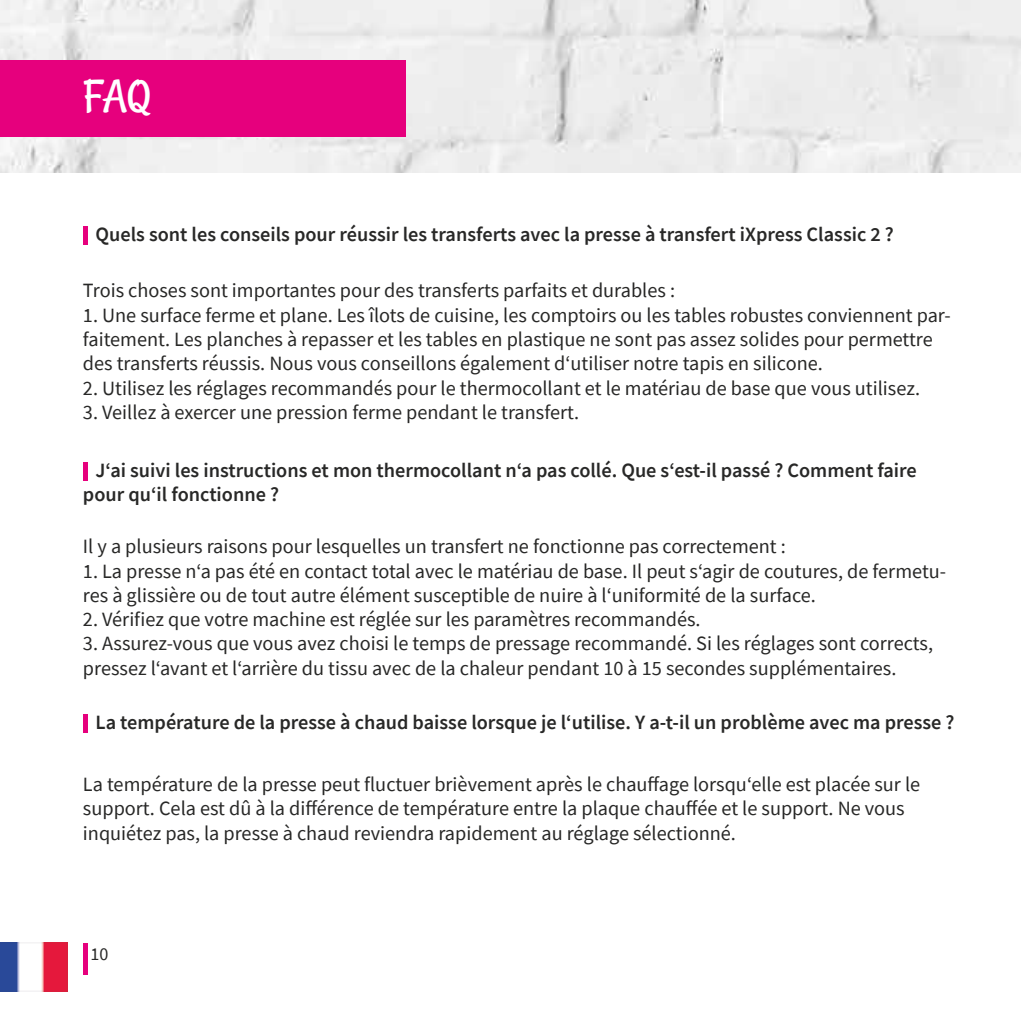
<style>
.page{position:relative;width:1021px;height:1021px;background:#fff}
.page>*{position:absolute;margin:0;border:0;box-sizing:border-box;transform-origin:0 0}
.t1{font:45px "Rancho";color:#fff}
.t2{font:20.25px/24.3px "Source Sans Pro";color:#282827}
.t3{font:600 20.25px/24.3px "Source Sans Pro";color:#282827}
.t4{font:18px "Source Sans Pro";color:#282827}
</style>
<div class="page">
<img style="left:0;top:0;width:1020px;height:172px">
<div style="left:0;top:60px;width:406px;height:76px;background:#e6007d"></div>
<img style="left:0;top:942px;width:67px;height:49px">
<hr style="left:83px;top:943px;width:4px;height:31px;background:#e6007d">
<hr style="left:83px;top:227px;width:4px;height:18px;background:#e6007d">
<hr style="left:83px;top:462px;width:4px;height:18px;background:#e6007d">
<hr style="left:83px;top:714px;width:4px;height:19px;background:#e6007d">
<h1 class="t1" style="left:83px;top:69px;width:70px">FAQ</h1>
<p class="t3" style="left:96px;top:222px;width:799px">Quels sont les conseils pour réussir les transferts avec la presse à transfert iXpress Classic 2 ?</p>
<p class="t2" style="left:83px;top:278px;width:593px">Trois choses sont importantes pour des transferts parfaits et durables :</p>
<p class="t2" style="left:83px;top:302px;width:869px">1. Une surface ferme et plane. Les îlots de cuisine, les comptoirs ou les tables robustes conviennent par&shy;faitement. Les planches à repasser et les tables en plastique ne sont pas assez solides pour permettre des transferts réussis. Nous vous conseillons également d‘utiliser notre tapis en silicone.</p>
<p class="t2" style="left:83px;top:375px;width:838px">2. Utilisez les réglages recommandés pour le thermocollant et le matériau de base que vous utilisez.</p>
<p class="t2" style="left:83px;top:400px;width:497px">3. Veillez à exercer une pression ferme pendant le transfert.</p>
<p class="t3" style="left:83px;top:458px;width:835px;text-indent:13px">J‘ai suivi les instructions et mon thermocollant n‘a pas collé. Que s‘est-il passé ? Comment faire pour qu‘il fonctionne ?</p>
<p class="t2" style="left:83px;top:534px;width:704px">Il y a plusieurs raisons pour lesquelles un transfert ne fonctionne pas correctement :</p>
<p class="t2" style="left:83px;top:558px;width:864px">1. La presse n‘a pas été en contact total avec le matériau de base. Il peut s‘agir de coutures, de fermetu&shy;res à glissière ou de tout autre élément susceptible de nuire à l‘uniformité de la surface.</p>
<p class="t2" style="left:83px;top:607px;width:619px">2. Vérifiez que votre machine est réglée sur les paramètres recommandés.</p>
<p class="t2" style="left:83px;top:631px;width:851px">3. Assurez-vous que vous avez choisi le temps de pressage recommandé. Si les réglages sont corrects, pressez l‘avant et l‘arrière du tissu avec de la chaleur pendant 10 à 15 secondes supplémentaires.</p>
<p class="t3" style="left:96px;top:710px;width:860px">La température de la presse à chaud baisse lorsque je l‘utilise. Y a-t-il un problème avec ma presse ?</p>
<p class="t2" style="left:83px;top:772px;width:838px">La température de la presse peut fluctuer brièvement après le chauffage lorsqu‘elle est placée sur le support. Cela est dû à la différence de température entre la plaque chauffée et le support. Ne vous inquiétez pas, la presse à chaud reviendra rapidement au réglage sélectionné.</p>
<p class="t4" style="left:91px;top:942px;width:19px">10</p>
</div>
